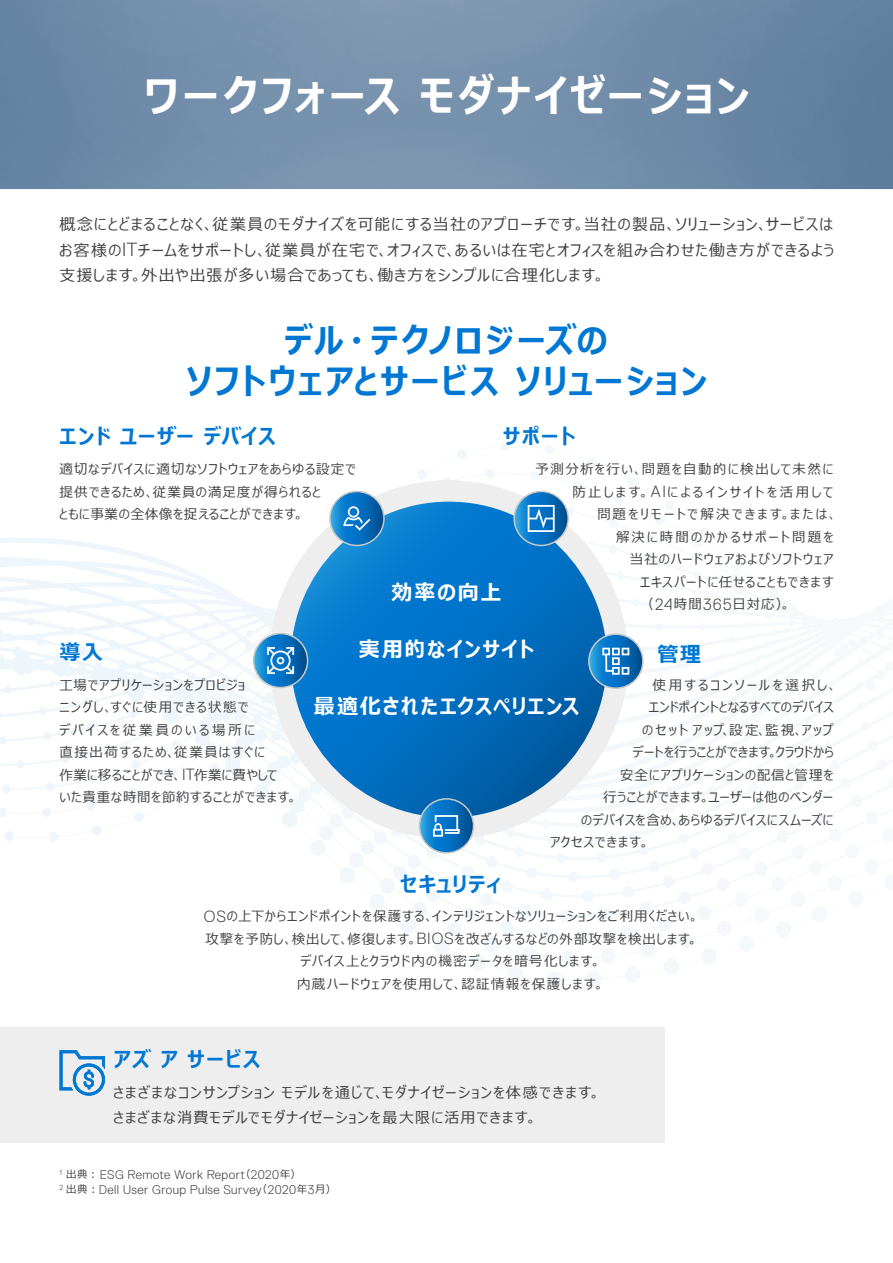
<style>
.page{position:relative;width:893px;height:1263px;background:#fff}
.page>*{position:absolute;margin:0;border:0;box-sizing:border-box;transform-origin:0 0}
.t1{font:700 43.5px "Meiryo UI";letter-spacing:.06em;color:#fff}
.t2{font:700 34.5px/41.4px "Meiryo UI";letter-spacing:.055em;color:#0077d2;text-align:center}
.t3{font:700 21px "Meiryo UI";letter-spacing:.065em;color:#0077d2}
.t4{font:700 21px "Meiryo UI";letter-spacing:.075em;color:#fff}
.t5{font:700 21px "Meiryo UI";letter-spacing:.04em;color:#0077d2}
.t6{font:700 21px "Meiryo UI";letter-spacing:.055em;color:#fff}
.t7{font:15.9px/26px "Meiryo UI";letter-spacing:.075em;color:#424242;text-align:justify}
.t8{font:15px/25.5px "Meiryo UI";letter-spacing:.085em;color:#424242}
.t9{font:13.5px/22.5px "Meiryo UI";letter-spacing:.07em;color:#424242}
.t10{font:13.5px "Meiryo UI";letter-spacing:.17em;color:#424242}
.t11{font:13.5px "Meiryo UI";letter-spacing:.035em;color:#424242}
.t12{font:13.5px "Meiryo UI";letter-spacing:.115em;color:#424242}
.t13{font:13.5px "Meiryo UI";letter-spacing:.04em;color:#424242}
.t14{font:13.5px "Meiryo UI";letter-spacing:.005em;color:#424242}
.t15{font:13.5px "Meiryo UI";letter-spacing:-.01em;color:#424242}
.t16{font:13.5px "Meiryo UI";letter-spacing:.175em;color:#424242}
.t17{font:13.5px "Meiryo UI";letter-spacing:.155em;color:#424242}
.t18{font:300 12.6px/15px "Dell Replica";letter-spacing:.03em;color:#424242}
.s1{font-family:"Dell Replica";font-weight:300;font-size:19.05px}
.s2{font-family:"Dell Replica";font-weight:300;font-size:16.2px}
.s3{font-family:"Meiryo UI";font-weight:400;font-size:10.5px}
</style>
<div class="page">
<img style="left:0;top:0;width:893px;height:189px">
<svg style="left:0;top:490px;width:374px;height:325px"></svg>
<div style="left:0;top:1027px;width:664px;height:115px;background:#eee"></div>
<svg style="left:60px;top:1050px;width:45px;height:46px"></svg>
<div style="left:270px;top:480px;width:358px;height:359px;background:#eee;border-radius:50%"></div>
<svg style="left:291px;top:502px;width:316px;height:315px;background:#026fc1"></svg>
<svg style="left:330px;top:491px;width:54px;height:54px"></svg>
<div style="left:329px;top:491px;width:56px;height:55px;border:2px solid #c8c9c7;border-radius:50%"></div>
<svg style="left:343px;top:506px;width:27px;height:25px"></svg>
<svg style="left:419px;top:799px;width:54px;height:54px;background:#0f76bf"></svg>
<div style="left:419px;top:798px;width:55px;height:56px;border:2px solid #c8c9c7;border-radius:50%"></div>
<svg style="left:433px;top:815px;width:27px;height:22px"></svg>
<svg style="left:254px;top:633px;width:54px;height:54px"></svg>
<div style="left:253px;top:633px;width:55px;height:55px;border:2px solid #c8c9c7;border-radius:50%"></div>
<svg style="left:267px;top:647px;width:27px;height:27px"></svg>
<svg style="left:589px;top:634px;width:54px;height:54px"></svg>
<svg style="left:602px;top:648px;width:27px;height:27px"></svg>
<svg style="left:514px;top:491px;width:54px;height:54px"></svg>
<svg style="left:402px;top:442px;width:235px;height:90px"></svg>
<div style="left:588px;top:633px;width:56px;height:56px;border:2px solid #c8c9c7;border-radius:50%"></div>
<div style="left:513px;top:491px;width:56px;height:55px;border:2px solid #c8c9c7;border-radius:50%"></div>
<h1 class="t1" style="left:143px;top:65px;width:608px">ワークフォースモダナイゼーション</h1>
<p class="t7" style="left:59px;top:212px;width:776px">概念にとどまることなく、従業員のモダナイズを可能にする当社のアプローチです。当社の製品、ソリューション、サービスはお客様の<span class="s1">IT</span>チームをサポートし、従業員が在宅で、オフィスで、あるいは在宅とオフィスを組み合わせた働き方ができるよう支援します。外出や出張が多い場合であっても、働き方をシンプルに合理化します。</p>
<h2 class="t2" style="left:186px;top:321px;width:523px">デル・テクノロジーズの<br>ソフトウェアとサービスソリューション</h2>
<h3 class="t5" style="left:60px;top:422px;width:218px">エンドユーザーデバイス</h3>
<h3 class="t3" style="left:503px;top:422px;width:73px">サポート</h3>
<p class="t9" style="left:60px;top:459px;width:298px">適切なデバイスに適切なソフトウェアをあらゆる設定で提供できるため、従業員の満足度が得られると<br>ともに事業の全体像を捉えることができます。</p>
<p class="t12" style="left:535px;top:460px;width:300px">予測分析を行い、問題を自動的に検出して未然に</p>
<p class="t10" style="left:573px;top:482px;width:262px">防止します。<span class="s2">AI</span>によるインサイトを活用して</p>
<p class="t10" style="left:598px;top:505px;width:241px">問題をリモートで解決できます。または、</p>
<p class="t17" style="left:616px;top:527px;width:219px">解決に時間のかかるサポート問題を</p>
<p class="t9" style="left:630px;top:549px;width:205px">当社のハードウェアおよびソフトウェア</p>
<p class="t9" style="left:640px;top:571px;width:195px">エキスパートに任せることもできます</p>
<p class="t9" style="left:641px;top:594px;width:151px">（<span class="s2">24</span>時間<span class="s2">365</span>日対応）。</p>
<h3 class="t4" style="left:392px;top:577px;width:111px">効率の向上</h3>
<h3 class="t6" style="left:359px;top:634px;width:177px">実用的なインサイト</h3>
<h3 class="t4" style="left:314px;top:691px;width:267px">最適化されたエクスペリエンス</h3>
<h3 class="t3" style="left:60px;top:638px;width:45px">導入</h3>
<h3 class="t3" style="left:657px;top:639px;width:45px">管理</h3>
<p class="t9" style="left:60px;top:674px;width:239px">工場でアプリケーションをプロビジョ<br>ニングし、すぐに使用できる状態で<br>デバイスを従業員のいる場所に<br>直接出荷するため、従業員はすぐに<br>作業に移ることができ、<span class="s2">IT</span>作業に費やして<br>いた貴重な時間を節約することができます。</p>
<p class="t10" style="left:652px;top:675px;width:187px">使用するコンソールを選択し、</p>
<p class="t15" style="left:649px;top:698px;width:187px">エンドポイントとなるすべてのデバイス</p>
<p class="t16" style="left:642px;top:720px;width:192px">のセットアップ、設定、監視、アップ</p>
<p class="t14" style="left:633px;top:743px;width:202px">デートを行うことができます。クラウドから</p>
<p class="t9" style="left:620px;top:764px;width:215px">安全にアプリケーションの配信と管理を</p>
<p class="t13" style="left:603px;top:788px;width:232px">行うことができます。ユーザーは他のベンダー</p>
<p class="t11" style="left:581px;top:810px;width:254px">のデバイスを含め、あらゆるデバイスにスムーズに</p>
<p class="t9" style="left:550px;top:832px;width:101px">アクセスできます。</p>
<h3 class="t3" style="left:400px;top:870px;width:103px">セキュリティ</h3>
<p class="t9" style="left:204px;top:906px;width:497px;text-align:center"><span class="s2">OS</span>の上下からエンドポイントを保護する、インテリジェントなソリューションをご利用ください。攻撃を予防し、検出して、修復します。<span class="s2">BIOS</span>を改ざんするなどの外部攻撃を検出します。デバイス上とクラウド内の機密データを暗号化します。<br>内蔵ハードウェアを使用して、認証情報を保護します。</p>
<h3 class="t3" style="left:113px;top:1045px;width:148px">アズアサービス</h3>
<p class="t8" style="left:113px;top:1080px;width:488px">さまざまなコンサンプションモデルを通じて、モダナイゼーションを体感できます。さまざまな消費モデルでモダナイゼーションを最大限に活用できます。</p>
<p class="t18" style="left:60px;top:1167px;width:278px"><sup>1</sup> <span class="s3">出典︓</span>ESG Remote Work Report<span class="s3">（</span>2020<span class="s3">年）<br></span><sup>2</sup> <span class="s3">出典︓</span>Dell User Group Pulse Survey<span class="s3">（</span>2020<span class="s3">年</span>3<span class="s3">月）</span></p>
</div>
